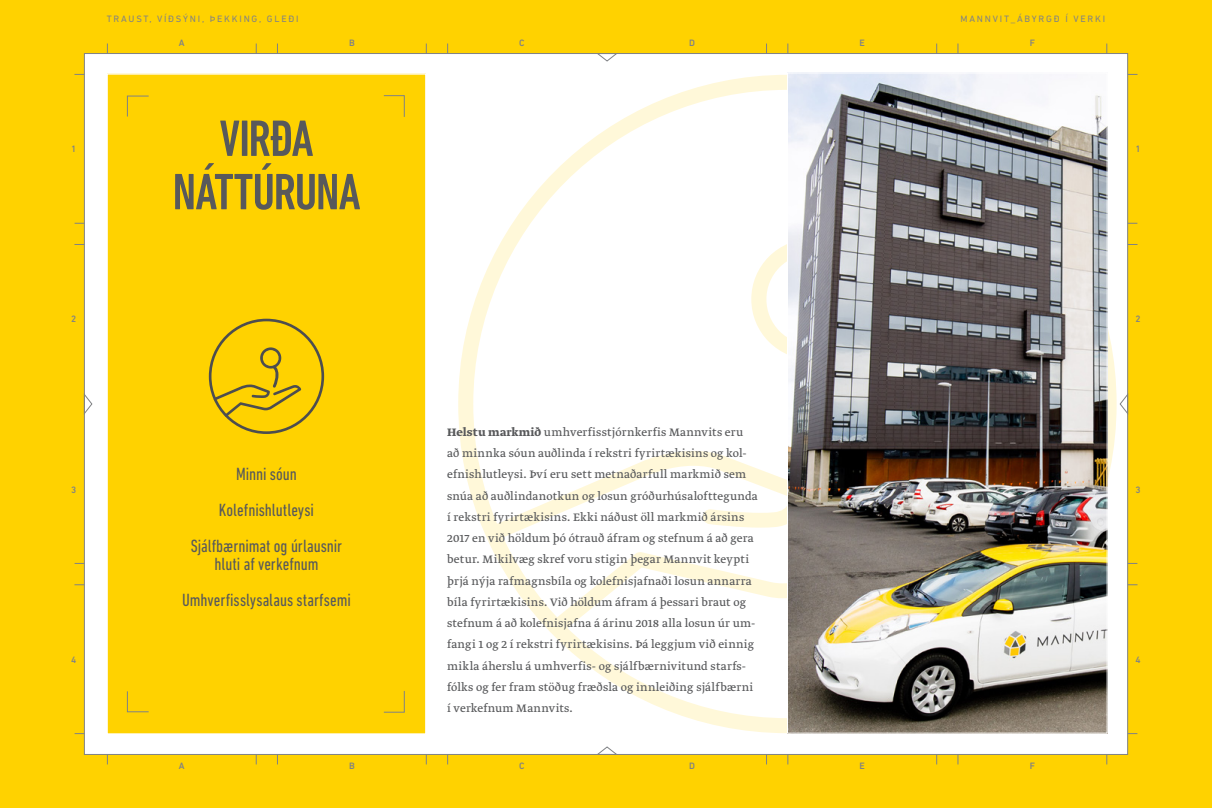
<style>
.page{position:relative;width:1212px;height:808px;background:#ffd200}
.page>*{position:absolute;margin:0;border:0;box-sizing:border-box;transform-origin:0 0}
.t1{font:500 condensed 51.9px/53.4px "DIN Next LT Pro";letter-spacing:-.025em;color:#58595b;text-align:center}
.t2{font:condensed 18px/36px "DIN Next LT Pro";color:#58595b;text-align:center}
.t3{font:12.75px/21.3px "Greta Text Pro Regular Min";letter-spacing:.015em;color:#58595b}
.t4{font:9.45px "DIN Next LT Pro";letter-spacing:.19em;color:#808285}
.t5{font:500 9.45px "DIN Next LT Pro";color:#808285}
.s1{font-family:"Greta Text Pro";font-weight:700}
</style>
<div class="page">
<div style="left:84px;top:53px;width:1044px;height:702px;background:#fff;border:1px solid #808285"></div>
<svg style="left:596px;top:53px;width:23px;height:9px"></svg>
<svg style="left:595px;top:746px;width:23px;height:9px"></svg>
<svg style="left:83px;top:392px;width:10px;height:23px"></svg>
<svg style="left:1119px;top:393px;width:10px;height:23px"></svg>
<div style="left:109px;top:76px;width:315px;height:656px;background:#ffd200"></div>
<svg style="left:458px;top:75px;width:658px;height:658px"></svg>
<svg style="left:485px;top:239px;width:302px;height:302px"></svg>
<svg style="left:549px;top:454px;width:238px;height:180px"></svg>
<img style="left:789px;top:75px;width:316px;height:656px">
<svg style="left:209px;top:319px;width:115px;height:115px;background:#e8c109"></svg>
<svg style="left:127px;top:690px;width:22px;height:22px"></svg>
<svg style="left:127px;top:95px;width:22px;height:22px"></svg>
<svg style="left:383px;top:95px;width:22px;height:23px"></svg>
<svg style="left:383px;top:690px;width:22px;height:23px"></svg>
<p class="t4" style="left:107px;top:14px;width:193px">TRAUST, VÍÐSÝNI, ÞEKKING, GLEÐI</p>
<p class="t4" style="left:960px;top:14px;width:146px">MANNVIT_ÁBYRGÐ Í VERKI</p>
<p class="t5" style="left:179px;top:37px;width:7px">A</p>
<p class="t5" style="left:349px;top:37px;width:7px">B</p>
<p class="t5" style="left:519px;top:37px;width:7px">C</p>
<p class="t5" style="left:689px;top:37px;width:7px">D</p>
<p class="t5" style="left:859px;top:37px;width:7px">E</p>
<p class="t5" style="left:1030px;top:37px;width:7px">F</p>
<h1 class="t1" style="left:172px;top:112px;width:190px">VIRÐA<br>NÁTTÚRUNA</h1>
<p class="t5" style="left:71px;top:144px;width:7px">1</p>
<p class="t5" style="left:1135px;top:144px;width:7px">1</p>
<p class="t5" style="left:71px;top:314px;width:7px">2</p>
<p class="t5" style="left:1135px;top:314px;width:7px">2</p>
<p class="t3" style="left:447px;top:422px;width:312px"><span class="s1">Helstu markmið</span> umhverfisstjórnkerfis Mannvits eru að minnka sóun auðlinda í rekstri fyrirtækisins og kol&shy;efnishlutleysi. Því eru sett metnaðarfull markmið sem snúa að auðlindanotkun og losun gróðurhúsalofttegunda í rekstri fyrirtækisins. Ekki náðust öll markmið ársins 2017 en við höldum þó ótrauð áfram og stefnum á að gera betur. Mikilvæg skref voru stigin þegar Mannvit keypti þrjá nýja rafmagnsbíla og kolefnisjafnaði losun annarra bíla fyrirtækisins. Við höldum áfram á þessari braut og stefnum á að kolefnisjafna á árinu 2018 alla losun úr um&shy;fangi 1 og 2 í rekstri fyrirtækisins. Þá leggjum við einnig mikla áherslu á umhverfis- og sjálfbærnivitund starfs&shy;fólks og fer fram stöðug fræðsla og innleiðing sjálfbærni í verkefnum Mannvits.</p>
<h2 class="t2" style="left:191px;top:455px;width:153px">Minni sóun<br>Kolefnishlutleysi<br>Sjálfbærnimat og úrlausnir</h2>
<h2 class="t2" style="left:182px;top:545px;width:170px">hluti af verkefnum<br>Umhverfisslysalaus starfsemi</h2>
<p class="t5" style="left:71px;top:484px;width:7px">3</p>
<p class="t5" style="left:1135px;top:484px;width:7px">3</p>
<p class="t5" style="left:71px;top:654px;width:7px">4</p>
<p class="t5" style="left:1135px;top:654px;width:7px">4</p>
<p class="t5" style="left:179px;top:760px;width:7px">A</p>
<p class="t5" style="left:349px;top:760px;width:7px">B</p>
<p class="t5" style="left:519px;top:760px;width:7px">C</p>
<p class="t5" style="left:689px;top:760px;width:7px">D</p>
<p class="t5" style="left:859px;top:760px;width:7px">E</p>
<p class="t5" style="left:1030px;top:760px;width:7px">F</p>
</div>
